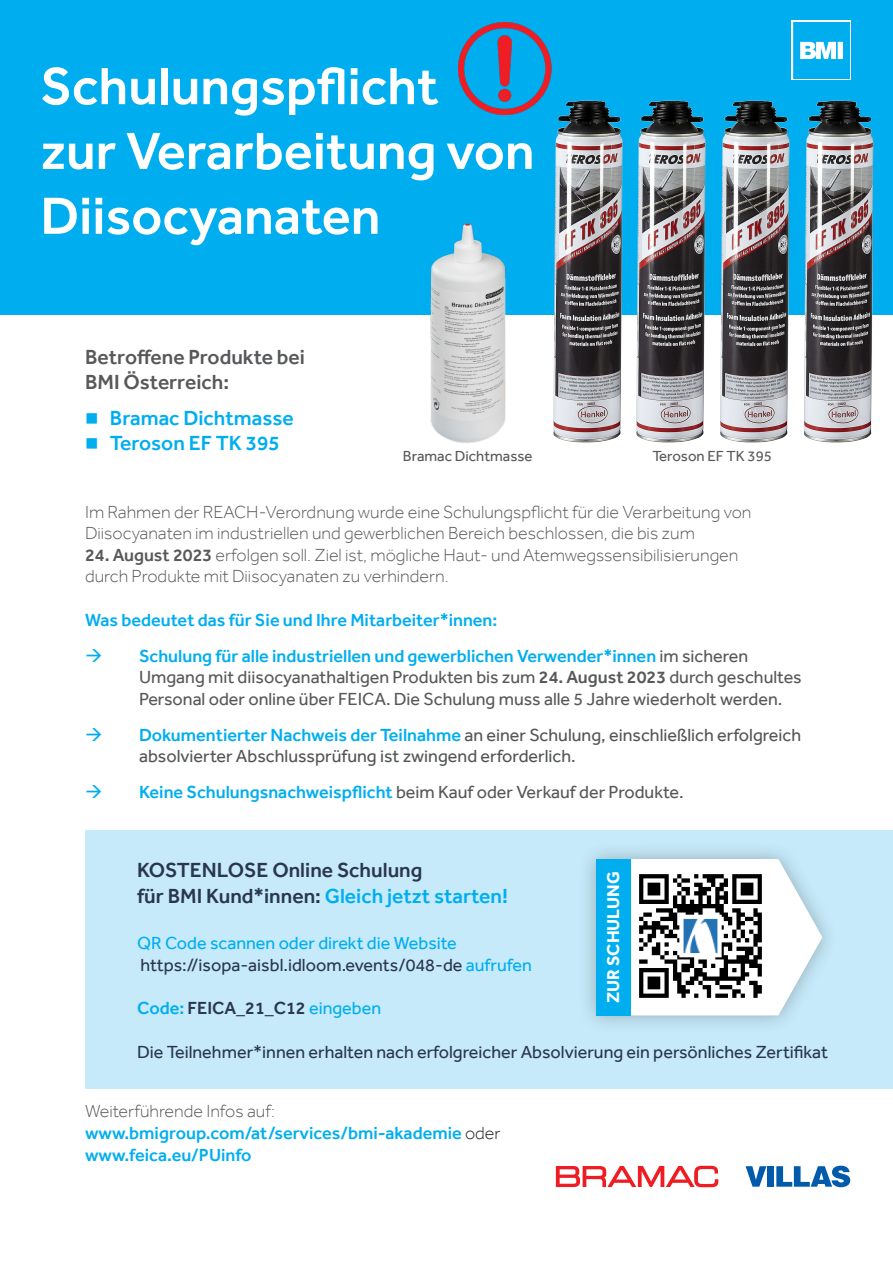
<style>
.page{position:relative;width:893px;height:1263px;background:#fff}
.page>*{position:absolute;margin:0;border:0;box-sizing:border-box;transform-origin:0 0}
.t1{font:500 54px/64.8px "Effra";color:#fff}
.t2{font:500 21px/25.2px "Effra";color:#29364e}
.t3{font:500 21px "Effra";color:#57585a}
.t4{font:500 21px "Effra";color:#00aeef}
.t5{font:300 18px/21.6px "Effra";color:#57585a}
.t6{font:18px/21.6px "Effra";color:#57585a}
.t7{font:18px/21.6px "Effra";color:#545557}
.t8{font:500 18px "Effra";color:#00aeef}
.t9{font:18px/21.6px "Effra";color:#00aeef}
.t10{font:18px "Effra";color:#29364e}
.t11{font:500 18px "Effra";color:#29364e}
.t12{font:700 17.7px "Effra";letter-spacing:.005em;color:#fff}
.t13{font:15px "Effra";color:#57585a}
.s1{font-weight:500}
.s2{color:#00aeef}
.s3{font-weight:500;color:#00aeef}
.s4{color:#29364e}
.s5{font-weight:400;color:#00aeef}
.s6{font-weight:300;color:#231f20}
</style>
<div class="page">
<div style="left:0;top:0;width:893px;height:315px;background:#00aeef"></div>
<img style="left:430px;top:223px;width:76px;height:220px">
<img style="left:553px;top:100px;width:321px;height:343px">
<div style="left:85px;top:830px;width:808px;height:258px;background:#c6eafa"></div>
<svg style="left:556px;top:1166px;width:162px;height:21px"></svg>
<svg style="left:746px;top:1166px;width:20px;height:21px"></svg>
<div style="left:768px;top:1166px;width:6px;height:21px;background:#015aaa"></div>
<svg style="left:776px;top:1166px;width:74px;height:21px"></svg>
<div style="left:578px;top:840px;width:261px;height:194px;background:#231f20;opacity:.3"></div>
<svg style="left:631px;top:859px;width:191px;height:156px"></svg>
<img style="left:637px;top:873px;width:127px;height:127px">
<div style="left:596px;top:859px;width:35px;height:156px;background:#00aeef"></div>
<svg style="left:792px;top:21px;width:59px;height:59px"></svg>
<img style="left:794px;top:23px;width:55px;height:55px">
<img style="left:459px;top:23px;width:107px;height:92px">
<p class="t1" style="left:40px;top:53px;width:400px">Schulungspflicht</p>
<p class="t1" style="left:40px;top:118px;width:496px">zur Verarbeitung von<br>Diisocyanaten</p>
<p class="t3" style="left:85px;top:344px;width:221px">Betroffene Produkte bei</p>
<p class="t3" style="left:85px;top:370px;width:146px">BMI Österreich:</p>
<p class="t4" style="left:85px;top:406px;width:210px">■ Bramac Dichtmasse</p>
<p class="t4" style="left:85px;top:431px;width:196px">■ Teroson EF TK 395</p>
<p class="t13" style="left:403px;top:447px;width:131px">Bramac Dichtmasse</p>
<p class="t13" style="left:652px;top:447px;width:121px">Teroson EF TK 395</p>
<p class="t5" style="left:85px;top:501px;width:668px">Im Rahmen der REACH-Verordnung wurde eine Schulungspflicht für die Verarbeitung von<br>Diisocyanaten im industriellen und gewerblichen Bereich beschlossen, die bis zum</p>
<p class="t5" style="left:85px;top:544px;width:655px"><span class="s1">24. August 2023</span> erfolgen soll. Ziel ist, mögliche Haut- und Atemwegssensibilisierungen durch Produkte mit Diisocyanaten zu verhindern.</p>
<p class="t8" style="left:85px;top:609px;width:414px">Was bedeutet das für Sie und Ihre Mitarbeiter*innen:</p>
<p class="t6" style="left:139px;top:645px;width:664px;text-indent:-54px"><span class="s2">→</span> <span class="s3">Schulung für alle industriellen und gewerblichen Verwender*innen</span> im sicheren<br>Umgang mit diisocyanathaltigen Produkten bis zum <span class="s1">24. August 2023</span> durch geschultes<br>Personal oder online über FEICA. Die Schulung muss alle 5 Jahre wiederholt werden.</p>
<p class="t7" style="left:139px;top:724px;width:664px;text-indent:-54px"><span class="s2">→</span> <span class="s3">Dokumentierter Nachweis der Teilnahme</span> an einer Schulung, einschließlich erfolgreich absolvierter Abschlussprüfung ist zwingend erforderlich.</p>
<p class="t6" style="left:85px;top:781px;width:600px"><span class="s2">→</span> <span class="s3">Keine Schulungsnachweispflicht</span> beim Kauf oder Verkauf der Produkte.</p>
<p class="t2" style="left:137px;top:858px;width:372px">KOSTENLOSE Online Schulung<br>für BMI Kund*innen: <span class="s2">Gleich jetzt starten!</span></p>
<p class="t9" style="left:137px;top:932px;width:396px">QR Code scannen oder direkt die Website <span class="s4">https://isopa-aisbl.idloom.events/048-de</span> aufrufen</p>
<p class="t11" style="left:137px;top:997px;width:246px"><span class="s2">Code:</span> FEICA_21_C12 <span class="s5">eingeben</span></p>
<p class="t10" style="left:137px;top:1041px;width:692px">Die Teilnehmer*innen erhalten nach erfolgreicher Absolvierung ein persönliches Zertifikat</p>
<p class="t12" style="left:603px;top:1003px;width:134px;rotate:-90deg">ZUR SCHULUNG</p>
<p class="t5" style="left:85px;top:1100px;width:191px">Weiterführende Infos auf:</p>
<p class="t8" style="left:85px;top:1122px;width:417px">www.bmigroup.com/at/services/bmi-akademie <span class="s6">oder</span></p>
<p class="t8" style="left:85px;top:1144px;width:168px">www.feica.eu/PUinfo</p>
</div>
